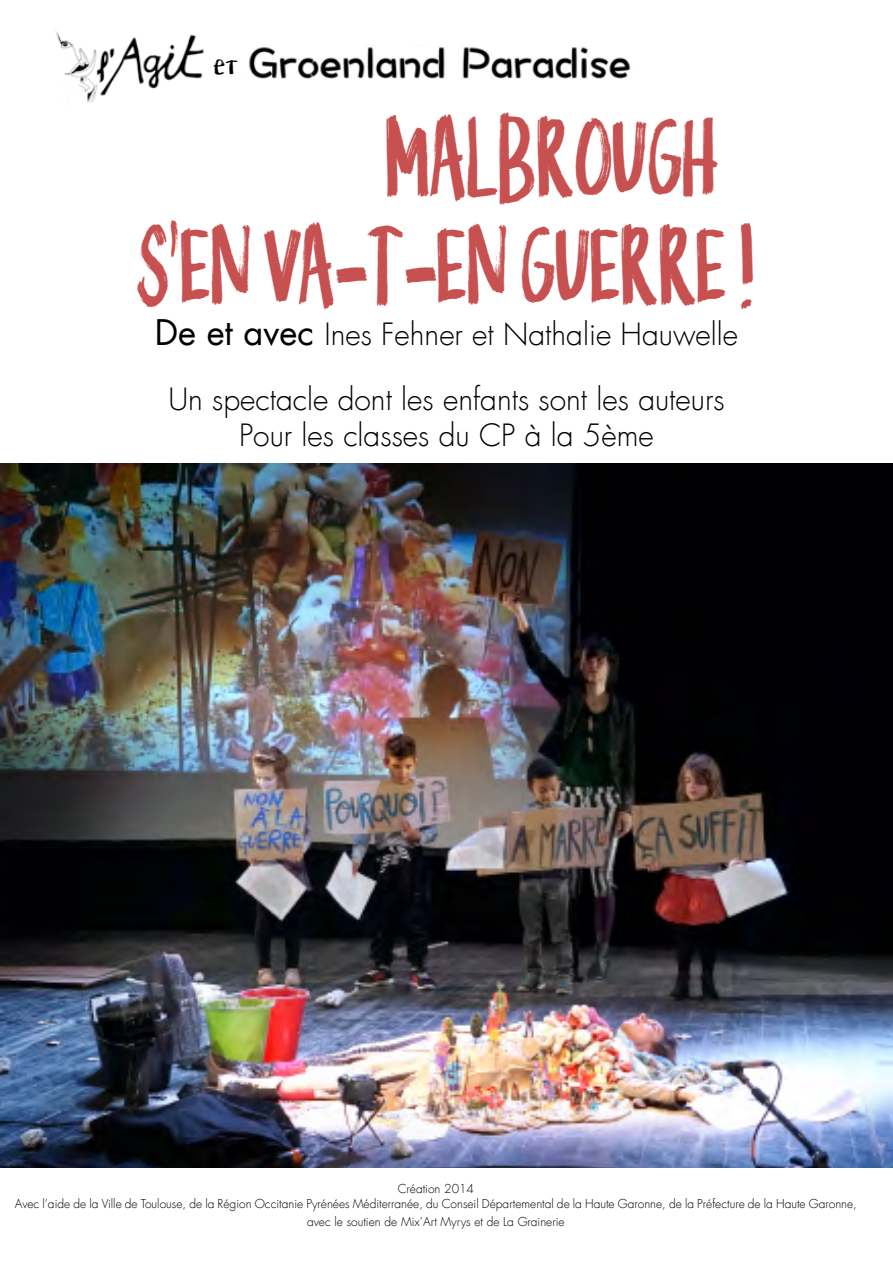
<style>
.page{position:relative;width:893px;height:1263px;background:#fff}
.page>*{position:absolute;margin:0;border:0;box-sizing:border-box;transform-origin:0 0}
.t1{font:94.5px/108px "KG Lifeis Messy";color:#c75151;scale:.52 1}
.t2{font:300 30px/64.5px "Futura LT";color:#000;text-align:center}
.t3{font:18px "KG Lifeis Messy";color:#000}
.t4{font:300 12px/14.4px "Futura LT";color:#000;text-align:center}
.s1{font-weight:400;font-size:34.5px}
</style>
<div class="page">
<img style="left:249px;top:45px;width:382px;height:34px">
<img style="left:55px;top:31px;width:149px;height:72px">
<img style="left:0;top:463px;width:893px;height:704px">
<h3 class="t3" style="left:214px;top:54px;width:25px">et</h3>
<h1 class="t1" style="left:137px;top:106px;width:1192px;text-indent:249px">MALBROUGH<br>S’EN VA-T-EN GUERRE !</h1>
<h2 class="t2" style="left:155px;top:303px;width:585px"><span class="s1">De et avec</span> Ines Fehner et Nathalie Hauwelle<br>Un spectacle dont les enfants sont les auteurs</h2>
<h2 class="t2" style="left:239px;top:403px;width:416px">Pour les classes du CP à la 5ème</h2>
<p class="t4" style="left:15px;top:1182px;width:843px">Création 2014<br>Avec l’aide de la Ville de Toulouse, de la Région Occitanie Pyrénées Méditerranée, du Conseil Départemental de la Haute Garonne, de la Préfecture de la Haute Garonne,</p>
<p class="t4" style="left:307px;top:1214px;width:259px">avec le soutien de Mix’Art Myrys et de La Grainerie</p>
</div>
